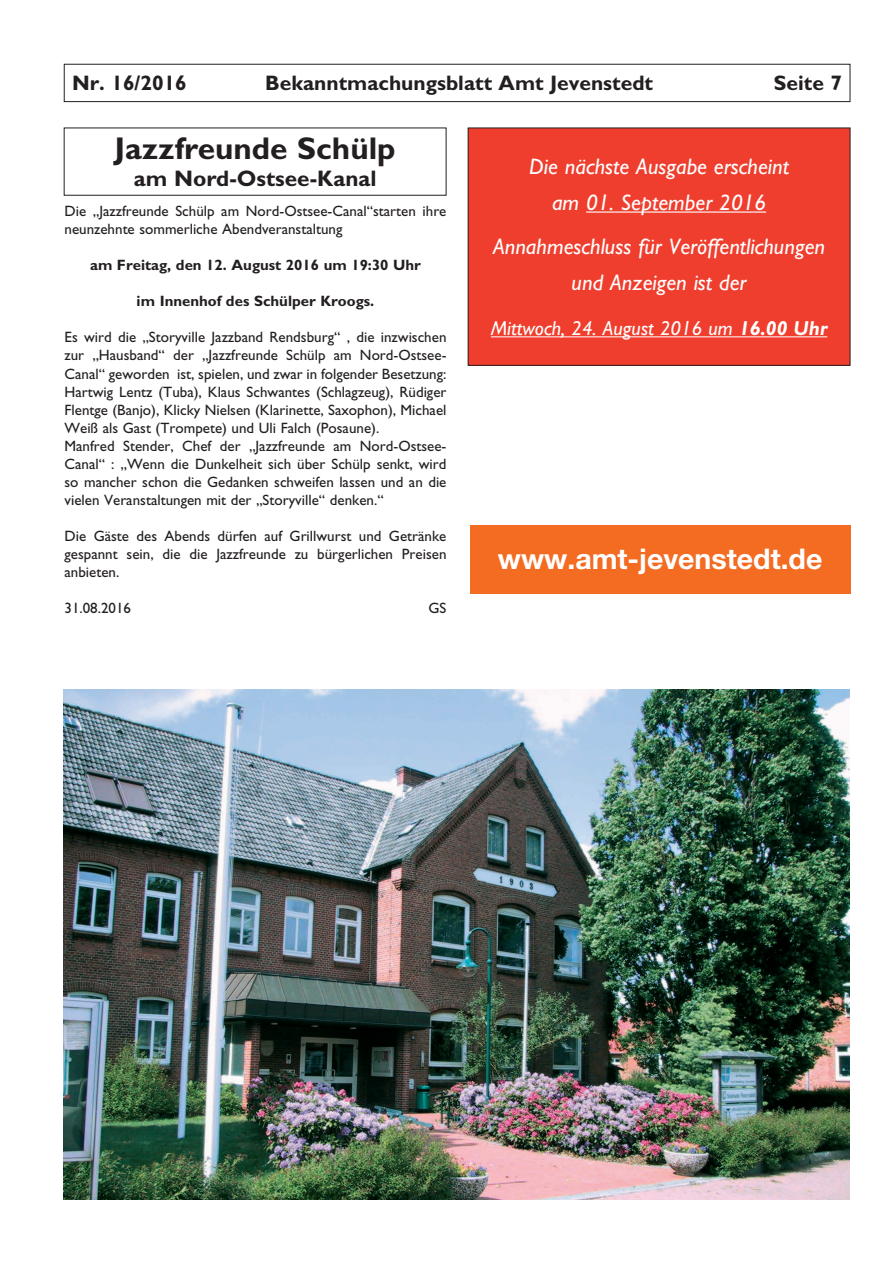
<style>
.page{position:relative;width:893px;height:1263px;background:#fff}
.page>*{position:absolute;margin:0;border:0;box-sizing:border-box;transform-origin:0 0}
.t1{font:700 31.5px "Gill Sans Std";color:#231f20}
.t2{font:700 28.5px "Helvetica Neue LT Pro";color:#fff}
.t3{font:italic 22.5px/36px "Gill Sans Std";color:#fff;text-align:center}
.t4{font:700 22.5px "Gill Sans Std";color:#231f20}
.t5{font:700 21px "Gill Sans Std";color:#231f20}
.t6{font:italic 20.25px "Gill Sans Std";color:#fff}
.t7{font:15px/18px "Gill Sans Std";color:#231f20}
.t8{font:700 15px "Gill Sans Std";color:#231f20}
.s1{font-weight:700}
</style>
<div class="page">
<div style="left:64px;top:64px;width:786px;height:38px;border:1px solid #231f20"></div>
<img style="left:64px;top:690px;width:786px;height:509px">
<div style="left:468px;top:128px;width:382px;height:237px;background:#ef3e2e"></div>
<hr style="left:586px;top:211px;width:180px;height:2px;background:#fff">
<hr style="left:491px;top:336px;width:336px;height:1px;background:#fff">
<div style="left:468px;top:128px;width:382px;height:238px;border:1px solid #231f20"></div>
<div style="left:64px;top:128px;width:382px;height:68px;border:1px solid #231f20"></div>
<div style="left:470px;top:525px;width:380px;height:68px;background:#f36c22"></div>
<h3 class="t5" style="left:72px;top:71px;width:116px">Nr. 16/2016</h3>
<h3 class="t5" style="left:265px;top:71px;width:389px">Bekanntmachungsblatt Amt Jevenstedt</h3>
<h3 class="t5" style="left:774px;top:71px;width:70px">Seite 7</h3>
<h1 class="t1" style="left:115px;top:130px;width:282px">Jazzfreunde Schülp</h1>
<h3 class="t4" style="left:134px;top:165px;width:244px">am Nord-Ostsee-Kanal</h3>
<p class="t7" style="left:65px;top:202px;width:383px">Die „Jazzfreunde Schülp am Nord-Ostsee-Canal“starten ihre neunzehnte sommerliche Abendveranstaltung</p>
<p class="t8" style="left:90px;top:257px;width:332px">am Freitag, den 12. August 2016 um 19:30 Uhr</p>
<p class="t8" style="left:137px;top:293px;width:239px">im Innenhof des Schülper Kroogs.</p>
<p class="t7" style="left:65px;top:328px;width:383px">Es wird die „Storyville Jazzband Rendsburg“ , die inzwischen zur „Hausband“ der „Jazzfreunde Schülp am Nord-Ostsee-Canal“ geworden ist, spielen, und zwar in folgender Besetzung:<br>Hartwig Lentz (Tuba), Klaus Schwantes (Schlagzeug), Rüdiger Flentge (Banjo), Klicky Nielsen (Klarinette, Saxophon), Michael Weiß als Gast (Trompete) und Uli Falch (Posaune).<br>Manfred Stender, Chef der „Jazzfreunde am Nord-Ostsee-Canal“ : „Wenn die Dunkelheit sich über Schülp senkt, wird so mancher schon die Gedanken schweifen lassen und an die vielen Veranstaltungen mit der „Storyville“ denken.“</p>
<p class="t7" style="left:65px;top:526px;width:383px;text-align:justify">Die Gäste des Abends dürfen auf Grillwurst und Getränke gespannt sein, die die Jazzfreunde zu bürgerlichen Preisen anbieten.</p>
<p class="t7" style="left:65px;top:598px;width:68px">31.08.2016</p>
<p class="t7" style="left:428px;top:598px;width:19px">GS</p>
<h3 class="t3" style="left:529px;top:148px;width:261px">Die nächste Ausgabe erscheint am 01. September 2016</h3>
<h3 class="t3" style="left:493px;top:229px;width:333px">Annahmeschluss für Veröffentlichungen und Anzeigen ist der</h3>
<h3 class="t6" style="left:491px;top:316px;width:338px">Mittwoch, 24. August 2016 um <span class="s1">16.00 Uhr</span></h3>
<h2 class="t2" style="left:498px;top:542px;width:326px">www.amt-jevenstedt.de</h2>
</div>
